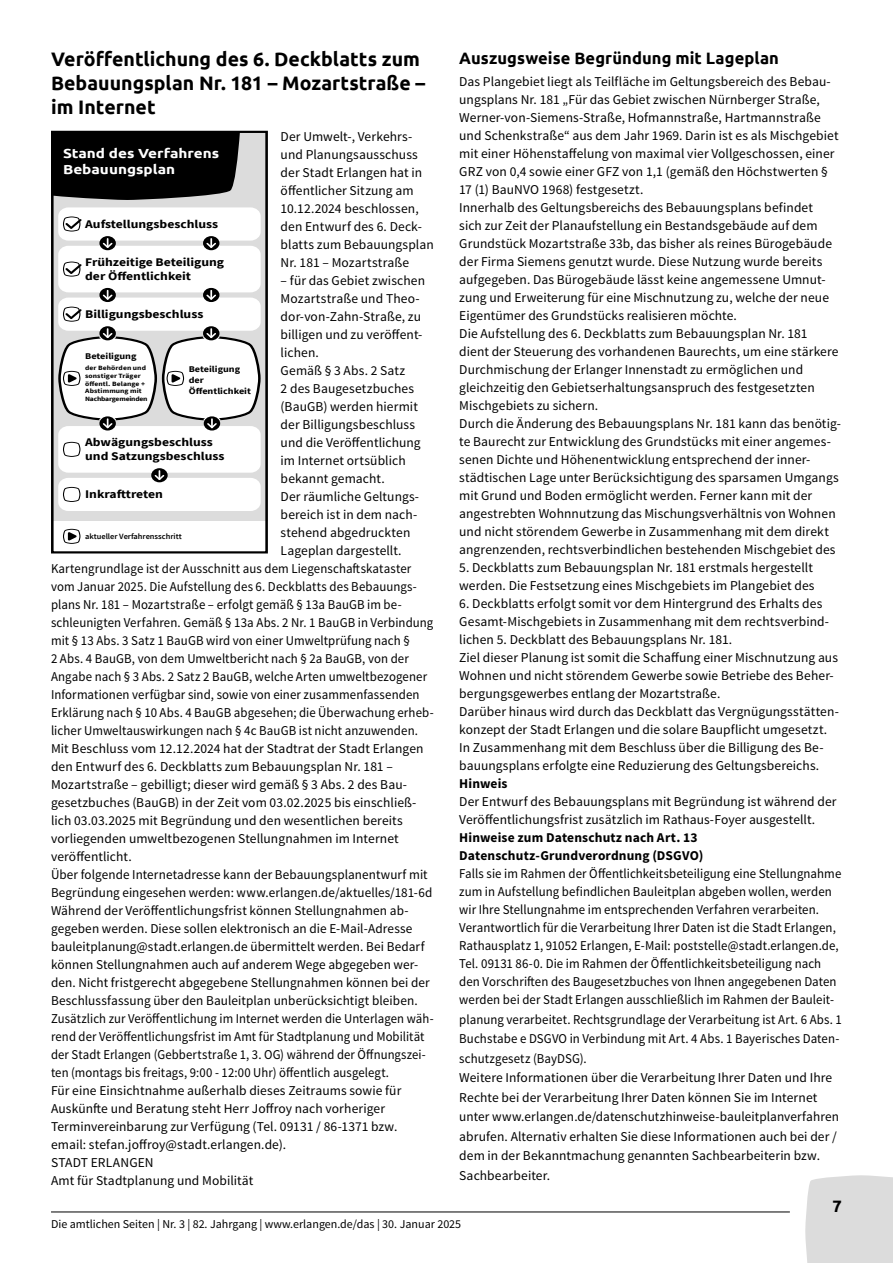
<style>
.page{position:relative;width:893px;height:1263px;background:#fff}
.page>*{position:absolute;margin:0;border:0;box-sizing:border-box;transform-origin:0 0}
.H2_ohne_Linie__erste_Zeile{font:700 19.5px/24px "Ubuntu";color:#000}
.t1{font:700 16.5px "Ubuntu";letter-spacing:.005em;color:#000}
.Fließtext_P_9pt{font:13.5px/18px "Source Sans Pro";letter-spacing:.005em;color:#000}
.Fließtext_P_9pt-2{font:13.5px/18px "Source Sans Pro";letter-spacing:.005em;color:#000;scale:.95 1}
.Fließtext_P_9pt-3{font:13.5px/18px "Source Sans Pro";letter-spacing:.005em;color:#000;scale:.94 1}
.Fließtext_P_9pt-4{font:700 13.5px/18px "Source Sans Pro";letter-spacing:.01em;color:#000}
.t2{font:700 13.2px/15.8px "Ubuntu";color:#fff;scale:1.16 1}
.t3{font:12px "Source Sans Pro";color:#000}
.t4{font:700 11.7px/14.5px "Source Sans Pro";color:#000;scale:1.16 1}
.t5{font:700 8.7px/10.9px "Source Sans Pro";color:#000;scale:1.16 1}
.t6{font:600 8.1px "Source Sans Pro";color:#000;scale:1.05 1}
.t7{font:700 6.45px/7.6px "Source Sans Pro";letter-spacing:.01em;color:#000;scale:1.16 1}
</style>
<div class="page">
<div style="left:51px;top:131px;width:217px;height:422px;background:#dcdcdc"></div>
<div style="left:51px;top:521px;width:217px;height:32px;background:#fff"></div>
<div style="left:54px;top:134px;width:186px;height:66px;background:#000"></div>
<div style="left:51px;top:131px;width:217px;height:422px;border:2px solid #000"></div>
<svg style="left:63px;top:528px;width:18px;height:16px"></svg>
<svg style="left:58px;top:207px;width:203px;height:304px;background:#ededed"></svg>
<div style="left:805px;top:1175px;width:88px;height:88px;background:#dcdcdc"></div>
<hr style="left:51px;top:1211px;width:739px;height:1px;background:#000">
<p class="H2_ohne_Linie__erste_Zeile" style="left:51px;top:47px;width:376px">Veröffentlichung des 6. Deckblatts zum<br>Bebauungsplan Nr. 181 – Mozartstraße – im Internet</p>
<p class="Fließtext_P_9pt" style="left:281px;top:127px;width:155px">Der Umwelt-, Verkehrs&shy;und Planungsausschuss der Stadt Erlangen hat in öffentlicher Sitzung am<br>10.12.2024 beschlossen, den Entwurf des 6. Deck&shy;blatts zum Bebauungsplan<br>Nr. 181 – Mozartstraße</p>
<p class="Fließtext_P_9pt" style="left:281px;top:271px;width:146px">– für das Gebiet zwischen<br>Mozartstraße und Theo&shy;dor-von-Zahn-Straße, zu billigen und zu veröffent&shy;lichen.</p>
<p class="Fließtext_P_9pt" style="left:281px;top:361px;width:142px">Gemäß § 3 Abs. 2 Satz<br>2 des Baugesetzbuches (BauGB) werden hiermit der Billigungsbeschluss und die Veröffentlichung im Internet ortsüblich bekannt gemacht.</p>
<p class="Fließtext_P_9pt" style="left:281px;top:487px;width:140px">Der räumliche Geltungs&shy;bereich ist in dem nach&shy;stehend abgedruckten<br>Lageplan dargestellt.</p>
<p class="Fließtext_P_9pt-2" style="left:51px;top:559px;width:404px">Kartengrundlage ist der Ausschnitt aus dem Liegenschaftskataster vom Januar 2025. Die Aufstellung des 6. Deckblatts des Bebauungs&shy;plans Nr. 181 – Mozartstraße – erfolgt gemäß § 13a BauGB im be&shy;schleunigten Verfahren. Gemäß § 13a Abs. 2 Nr. 1 BauGB in Verbindung mit § 13 Abs. 3 Satz 1 BauGB wird von einer Umweltprüfung nach §<br>2 Abs. 4 BauGB, von dem Umweltbericht nach § 2a BauGB, von der Angabe nach § 3 Abs. 2 Satz 2 BauGB, welche Arten umweltbezogener Informationen verfügbar sind, sowie von einer zusammenfassenden Erklärung nach § 10 Abs. 4 BauGB abgesehen; die Überwachung erheb&shy;licher Umweltauswirkungen nach § 4c BauGB ist nicht anzuwenden.</p>
<p class="Fließtext_P_9pt" style="left:51px;top:739px;width:374px">Mit Beschluss vom 12.12.2024 hat der Stadtrat der Stadt Erlangen den Entwurf des 6. Deckblatts zum Bebauungsplan Nr. 181 – Mozartstraße – gebilligt; dieser wird gemäß § 3 Abs. 2 des Bau&shy;gesetzbuches (BauGB) in der Zeit vom 03.02.2025 bis einschließ&shy;lich 03.03.2025 mit Begründung und den wesentlichen bereits vorliegenden umweltbezogenen Stellungnahmen im Internet veröffentlicht.</p>
<p class="Fließtext_P_9pt" style="left:51px;top:865px;width:383px">Über folgende Internetadresse kann der Bebauungsplanentwurf mit<br>Begründung eingesehen werden: www.erlangen.de/aktuelles/181-6d</p>
<p class="Fließtext_P_9pt" style="left:51px;top:901px;width:380px">Während der Veröffentlichungsfrist können Stellungnahmen ab&shy;gegeben werden. Diese sollen elektronisch an die E-Mail-Adresse bauleitplanung@stadt.erlangen.de übermittelt werden. Bei Bedarf können Stellungnahmen auch auf anderem Wege abgegeben wer&shy;den. Nicht fristgerecht abgegebene Stellungnahmen können bei der Beschlussfassung über den Bauleitplan unberücksichtigt bleiben.</p>
<p class="Fließtext_P_9pt-3" style="left:51px;top:1009px;width:408px">Zusätzlich zur Veröffentlichung im Internet werden die Unterlagen wäh&shy;rend der Veröffentlichungsfrist im Amt für Stadtplanung und Mobilität der Stadt Erlangen (Gebbertstraße 1, 3. OG) während der Öffnungszei&shy;ten (montags bis freitags, 9:00 - 12:00 Uhr) öffentlich ausgelegt.</p>
<p class="Fließtext_P_9pt" style="left:51px;top:1081px;width:352px">Für eine Einsichtnahme außerhalb dieses Zeitraums sowie für Auskünfte und Beratung steht Herr Joffroy nach vorheriger Terminvereinbarung zur Verfügung (Tel. 09131 / 86-1371 bzw. email: stefan.joffroy@stadt.erlangen.de).</p>
<p class="Fließtext_P_9pt" style="left:51px;top:1153px;width:104px">STADT ERLANGEN</p>
<p class="Fließtext_P_9pt" style="left:51px;top:1171px;width:204px">Amt für Stadtplanung und Mobilität</p>
<p class="t2" style="left:63px;top:145px;width:136px">Stand des Verfahrens<br>Bebauungsplan</p>
<p class="t4" style="left:85px;top:216px;width:116px">Aufstellungsbeschluss</p>
<p class="t4" style="left:85px;top:254px;width:121px">Frühzeitige Beteiligung der Öffentlichkeit</p>
<p class="t4" style="left:85px;top:307px;width:103px">Billigungsbeschluss</p>
<p class="t5" style="left:85px;top:351px;width:46px">Beteiligung</p>
<p class="t7" style="left:85px;top:364px;width:55px">der Behörden und sonstiger Träger öffentl. Belange +<br>Abstimmung mit<br>Nachbargemeinden</p>
<p class="t5" style="left:189px;top:364px;width:55px">Beteiligung der<br>Öffentlichkeit</p>
<p class="t4" style="left:85px;top:434px;width:122px">Abwägungsbeschluss und Satzungsbeschluss</p>
<p class="t4" style="left:85px;top:487px;width:69px">Inkrafttreten</p>
<p class="t6" style="left:85px;top:531px;width:93px">aktueller Verfahrensschritt</p>
<h3 class="t1" style="left:459px;top:48px;width:321px">Auszugsweise Begründung mit Lageplan</h3>
<p class="Fließtext_P_9pt" style="left:459px;top:73px;width:381px">Das Plangebiet liegt als Teilfläche im Geltungsbereich des Bebau&shy;ungsplans Nr. 181 „Für das Gebiet zwischen Nürnberger Straße, Werner-von-Siemens-Straße, Hofmannstraße, Hartmannstraße und Schenkstraße“ aus dem Jahr 1969. Darin ist es als Mischgebiet mit einer Höhenstaffelung von maximal vier Vollgeschossen, einer GRZ von 0,4 sowie einer GFZ von 1,1 (gemäß den Höchstwerten § 17 (1) BauNVO 1968) festgesetzt.</p>
<p class="Fließtext_P_9pt" style="left:459px;top:199px;width:374px">Innerhalb des Geltungsbereichs des Bebauungsplans befindet sich zur Zeit der Planaufstellung ein Bestandsgebäude auf dem Grundstück Mozartstraße 33b, das bisher als reines Bürogebäude der Firma Siemens genutzt wurde. Diese Nutzung wurde bereits aufgegeben. Das Bürogebäude lässt keine angemessene Umnut&shy;zung und Erweiterung für eine Mischnutzung zu, welche der neue Eigentümer des Grundstücks realisieren möchte.</p>
<p class="Fließtext_P_9pt" style="left:459px;top:325px;width:381px">Die Aufstellung des 6. Deckblatts zum Bebauungsplan Nr. 181 dient der Steuerung des vorhandenen Baurechts, um eine stärkere Durchmischung der Erlanger Innenstadt zu ermöglichen und gleichzeitig den Gebietserhaltungsanspruch des festgesetzten Mischgebiets zu sichern.</p>
<p class="Fließtext_P_9pt" style="left:459px;top:415px;width:383px">Durch die Änderung des Bebauungsplans Nr. 181 kann das benötig&shy;te Baurecht zur Entwicklung des Grundstücks mit einer angemes&shy;senen Dichte und Höhenentwicklung entsprechend der inner&shy;städtischen Lage unter Berücksichtigung des sparsamen Umgangs mit Grund und Boden ermöglicht werden. Ferner kann mit der angestrebten Wohnnutzung das Mischungsverhältnis von Wohnen und nicht störendem Gewerbe in Zusammenhang mit dem direkt angrenzenden, rechtsverbindlichen bestehenden Mischgebiet des</p>
<p class="Fließtext_P_9pt" style="left:459px;top:559px;width:357px">5. Deckblatts zum Bebauungsplan Nr. 181 erstmals hergestellt werden. Die Festsetzung eines Mischgebiets im Plangebiet des</p>
<p class="Fließtext_P_9pt" style="left:459px;top:595px;width:371px">6. Deckblatts erfolgt somit vor dem Hintergrund des Erhalts des<br>Gesamt-Mischgebiets in Zusammenhang mit dem rechtsverbind&shy;lichen 5. Deckblatt des Bebauungsplans Nr. 181.</p>
<p class="Fließtext_P_9pt" style="left:459px;top:649px;width:380px">Ziel dieser Planung ist somit die Schaffung einer Mischnutzung aus<br>Wohnen und nicht störendem Gewerbe sowie Betriebe des Beher&shy;bergungsgewerbes entlang der Mozartstraße.</p>
<p class="Fließtext_P_9pt" style="left:459px;top:703px;width:381px">Darüber hinaus wird durch das Deckblatt das Vergnügungsstätten&shy;konzept der Stadt Erlangen und die solare Baupflicht umgesetzt.</p>
<p class="Fließtext_P_9pt" style="left:459px;top:739px;width:366px">In Zusammenhang mit dem Beschluss über die Billigung des Be&shy;bauungsplans erfolgte eine Reduzierung des Geltungsbereichs.</p>
<p class="Fließtext_P_9pt-4" style="left:459px;top:775px;width:50px">Hinweis</p>
<p class="Fließtext_P_9pt" style="left:459px;top:793px;width:379px">Der Entwurf des Bebauungsplans mit Begründung ist während der<br>Veröffentlichungsfrist zusätzlich im Rathaus-Foyer ausgestellt.</p>
<p class="Fließtext_P_9pt-4" style="left:459px;top:829px;width:246px">Hinweise zum Datenschutz nach Art. 13<br>Datenschutz-Grundverordnung (DSGVO)</p>
<p class="Fließtext_P_9pt-2" style="left:459px;top:865px;width:404px">Falls sie im Rahmen der Öffentlichkeitsbeteiligung eine Stellungnahme zum in Aufstellung befindlichen Bauleitplan abgeben wollen, werden wir Ihre Stellungnahme im entsprechenden Verfahren verarbeiten.<br>Verantwortlich für die Verarbeitung Ihrer Daten ist die Stadt Erlangen, Rathausplatz 1, 91052 Erlangen, E-Mail: poststelle@stadt.erlangen.de, Tel. 09131 86-0. Die im Rahmen der Öffentlichkeitsbeteiligung nach den Vorschriften des Baugesetzbuches von Ihnen angegebenen Daten werden bei der Stadt Erlangen ausschließlich im Rahmen der Bauleit-</p>
<p class="Fließtext_P_9pt-2" style="left:459px;top:1010px;width:404px;line-height:19.5px">planung verarbeitet. Rechtsgrundlage der Verarbeitung ist Art. 6 Abs. 1<br>Buchstabe e DSGVO in Verbindung mit Art. 4 Abs. 1 Bayerisches Daten&shy;schutzgesetz (BayDSG).</p>
<p class="Fließtext_P_9pt" style="left:459px;top:1068px;width:381px;line-height:19.5px">Weitere Informationen über die Verarbeitung Ihrer Daten und Ihre Rechte bei der Verarbeitung Ihrer Daten können Sie im Internet unter www.erlangen.de/datenschutzhinweise-bauleitplanverfahren abrufen. Alternativ erhalten Sie diese Informationen auch bei der / dem in der Bekanntmachung genannten Sachbearbeiterin bzw.<br>Sachbearbeiter.</p>
<p class="t1" style="left:833px;top:1196px;width:11px">7</p>
<p class="t3" style="left:51px;top:1216px;width:412px">Die amtlichen Seiten | Nr. 3 | 82. Jahrgang | www.erlangen.de/das | 30. Januar 2025</p>
</div>
